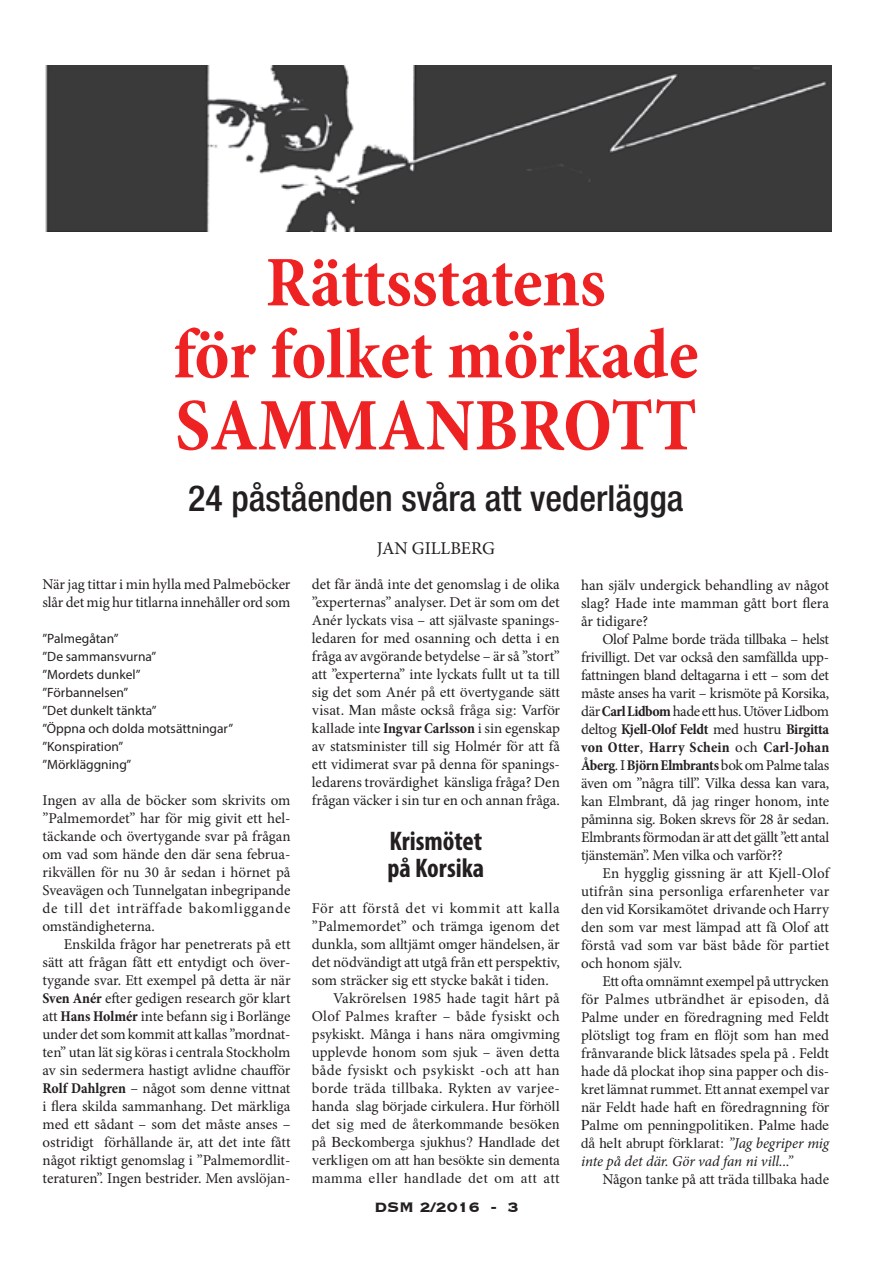
<style>
.page{position:relative;width:893px;height:1263px;background:#fff}
.page>*{position:absolute;margin:0;border:0;box-sizing:border-box;transform-origin:0 0}
.t1{font:700 condensed 75px "Minion Pro";color:#ee2123}
.t2{font:700 condensed 72px/72px "Minion Pro";letter-spacing:-.005em;color:#ee2123;text-align:center}
.t3{font:500 condensed 36px "Helvetica Neue LT Std";color:#231f20}
.t4{font:700 condensed 27px/27px "Myriad Pro";color:#231f20}
.t5{font:700 18px "Copperplate";color:#231f20}
.t6{font:18px "Minion Pro";color:#231f20}
.t7{font:15px/18px "Minion Pro";color:#231f20;text-align:justify}
.t8{font:15px/18px "Times";color:#231f20}
.t9{font:15px "Minion Pro";letter-spacing:.02em;color:#231f20}
.t10{font:15px "Minion Pro";letter-spacing:.025em;color:#231f20}
.t11{font:italic 15px "Minion Pro";letter-spacing:-.005em;color:#231f20}
.t12{font:15px "Minion Pro";letter-spacing:.03em;color:#231f20}
.t13{font:13.5px/18px "Myriad Pro";color:#231f20}
.s1{font-weight:700;font-stretch:condensed}
.s2{font-family:"Minion Pro"}
.s3{font-family:"Times"}
.s4{font-family:"Minion Pro";font-style:italic}
</style>
<div class="page">
<img style="left:45px;top:66px;width:786px;height:166px">
<h2 class="t2" style="left:173px;top:246px;width:527px">Rättsstatens<br>för folket mörkade</h2>
<h1 class="t1" style="left:175px;top:374px;width:523px">SAMMANBROTT</h1>
<h3 class="t3" style="left:188px;top:476px;width:497px">24 påståenden svåra att vederlägga</h3>
<p class="t6" style="left:377px;top:536px;width:120px">JAN GILLBERG</p>
<p class="t7" style="left:43px;top:575px;width:250px">När jag tittar i min hylla med Palmeböcker slår det mig hur titlarna innehåller ord som</p>
<p class="t13" style="left:43px;top:629px;width:192px">”Palmegåtan”<br>”De sammansvurna”<br>”Mordets dunkel”<br>”Förbannelsen”<br>”Det dunkelt tänkta”<br>”Öppna och dolda motsättningar” ”Konspiration”<br>”Mörkläggning”</p>
<p class="t7" style="left:43px;top:791px;width:250px">Ingen av alla de böcker som skrivits om ”Palmemordet” har för mig givit ett hel&shy;täckande och övertygande svar på frågan om vad som hände den där sena februa&shy;rikvällen för nu 30 år sedan i hörnet på Sveavägen och Tunnelgatan inbegripande de till det inträffade bakomliggande omständigheterna.</p>
<p class="t7" style="left:43px;top:935px;width:250px;text-indent:21px">Enskilda frågor har penetrerats på ett sätt att frågan fått ett entydigt och över&shy;tygande svar. Ett exempel på detta är när <span class="s1">Sven Anér</span> efter gedigen research gör klart att <span class="s1">Hans Holmér</span> inte befann sig i Borlänge under det som kommit att kallas ”mordnat&shy;ten” utan lät sig köras i centrala Stockholm av sin sedermera hastigt avlidne chaufför <span class="s1">Rolf Dahlgren</span> – något som denne vittnat i flera skilda sammanhang. Det märkliga med ett sådant – som det måste anses – ostridigt förhållande är, att det inte fått något riktigt genomslag i ”Palmemordlit&shy;teraturen”. Ingen bestrider. Men avslöjan-</p>
<p class="t7" style="left:312px;top:575px;width:250px">det får ändå inte det genomslag i de olika ”experternas” analyser. Det är som om det Anér lyckats visa – att självaste spanings&shy;ledaren for med osanning och detta i en fråga av avgörande betydelse – är så ”stort” att ”experterna” inte lyckats fullt ut ta till</p>
<p class="t8" style="left:312px;top:682px;width:250px"><span class="s2">sig det som Anér</span> på ett övertygande sätt visat. Man måste också fråga sig: Varför</p>
<p class="t7" style="left:312px;top:719px;width:250px"><span class="s3">kallade inte</span> <span class="s1">Ingvar Carlsson</span> i sin egenskap av statsminister till sig Holmér för att få ett vidimerat svar på denna för spanings&shy;ledarens trovärdighet känsliga fråga? Den frågan väcker i sin tur en och annan fråga.</p>
<h3 class="t4" style="left:387px;top:827px;width:98px">Krismötet på Korsika</h3>
<p class="t12" style="left:312px;top:898px;width:250px">För att förstå det vi kommit att kalla</p>
<p class="t7" style="left:312px;top:917px;width:250px">”Palmemordet” och trämga igenom det</p>
<p class="t7" style="left:312px;top:935px;width:250px">dunkla, som alltjämt omger händelsen, är</p>
<p class="t7" style="left:312px;top:953px;width:249px">det nödvändigt att utgå från ett perspektiv,</p>
<p class="t7" style="left:312px;top:971px;width:238px">som sträcker sig ett stycke bakåt i tiden.</p>
<p class="t7" style="left:333px;top:989px;width:228px">Vakrörelsen 1985 hade tagit hårt på</p>
<p class="t9" style="left:312px;top:1006px;width:250px">Olof Palmes krafter – både fysiskt och</p>
<p class="t7" style="left:312px;top:1025px;width:250px">psykiskt. Många i hans nära omgivming</p>
<p class="t7" style="left:312px;top:1043px;width:250px">upplevde honom som sjuk – även detta</p>
<p class="t10" style="left:312px;top:1060px;width:249px">både fysiskt och psykiskt -och att han</p>
<p class="t9" style="left:312px;top:1078px;width:250px">borde träda tillbaka. Rykten av varjee-</p>
<p class="t8" style="left:312px;top:1096px;width:250px;text-align:justify"><span class="s2">handa slag</span> började cirkulera. Hur förhöll det sig med de återkommande besöken på Beckomberga sjukhus? Handlade det verkligen om att han besökte sin dementa mamma eller handlade det om att <span class="s2">att</span></p>
<p class="t7" style="left:581px;top:576px;width:250px">han själv undergick behandling av något slag? Hade inte mamman gått bort flera år tidigare?</p>
<p class="t7" style="left:581px;top:630px;width:250px;text-indent:21px">Olof Palme borde träda tillbaka – helst frivilligt. Det var också den samfällda upp&shy;fattningen bland deltagarna i ett – som det måste anses ha varit – krismöte på Korsika, där <span class="s1">Carl Lidbom</span> hade ett hus. Utöver Lidbom deltog <span class="s1">Kjell-Olof Feldt</span> med hustru <span class="s1">Birgitta von Otter</span>, <span class="s1">Harry Schein</span> och <span class="s1">Carl-Johan Åberg</span>. I <span class="s1">Björn Elmbrants</span> bok om Palme talas även om ”några till”. Vilka dessa kan vara, kan Elmbrant, då jag ringer honom, inte påminna sig. Boken skrevs för 28 år sedan.<br>Elmbrants förmodan är att det gällt ”ett antal tjänstemän”. Men vilka och varför??</p>
<p class="t7" style="left:581px;top:864px;width:250px;text-indent:21px">En hygglig gissning är att Kjell-Olof utifrån sina personliga erfarenheter var den vid Korsikamötet drivande och Harry den som var mest lämpad att få Olof att förstå vad som var bäst både för partiet och honom själv.</p>
<p class="t7" style="left:581px;top:972px;width:250px;text-indent:21px">Ett ofta omnämnt exempel på uttrycken för Palmes utbrändhet är episoden, då Palme under en föredragning med Feldt plötsligt tog fram en flöjt som han med frånvarande blick låtsades spela på . Feldt hade då plockat ihop sina papper och dis&shy;kret lämnat rummet. Ett annat exempel var när Feldt hade haft en föredragnning <span class="s3">för</span></p>
<p class="t8" style="left:581px;top:1114px;width:250px">Palme om penningpolitiken. Palme hade då helt abrupt förklarat: <span class="s4">”Jag begriper mig</span></p>
<p class="t11" style="left:581px;top:1150px;width:213px">inte på det där. Gör vad fan ni vill...”</p>
<p class="t7" style="left:602px;top:1170px;width:228px">Någon tanke på att träda tillbaka hade</p>
<p class="t5" style="left:374px;top:1195px;width:146px">DSM 2/2016 - 3</p>
</div>
